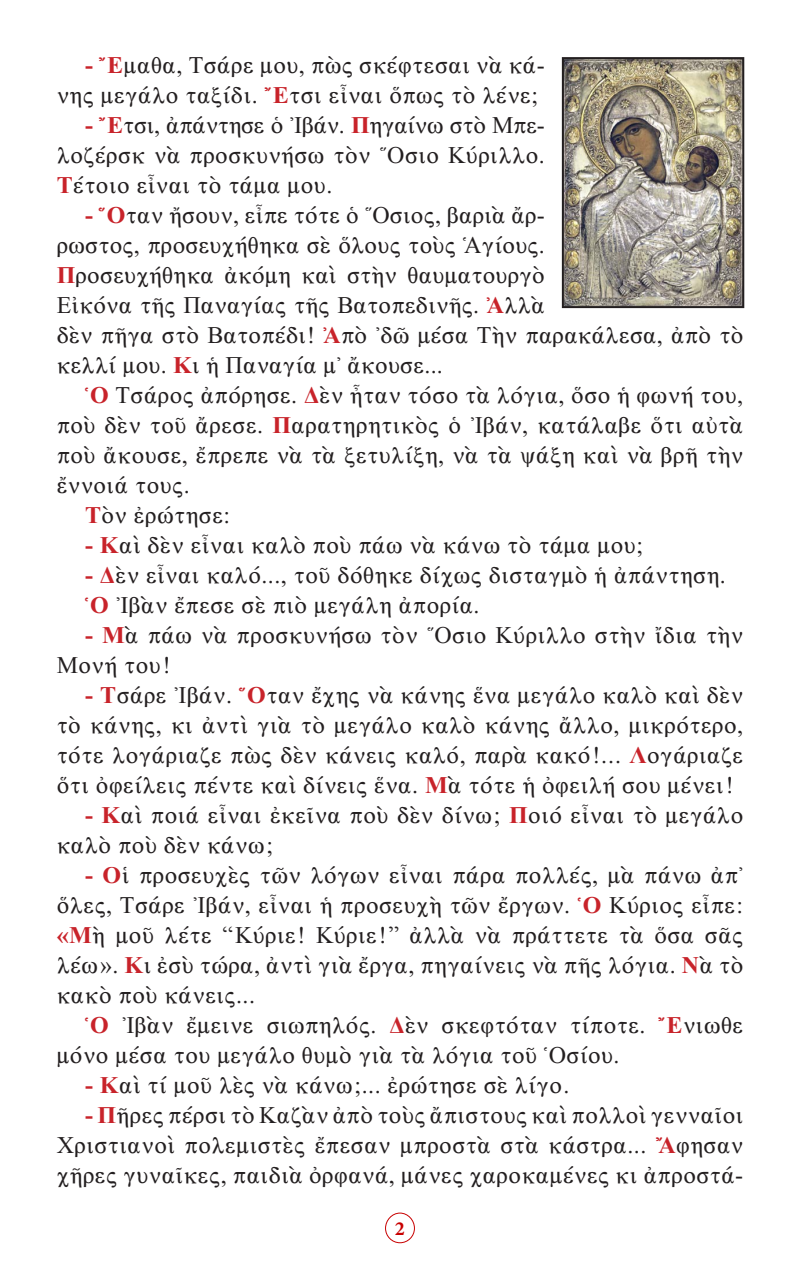
<style>
.page{position:relative;width:800px;height:1270px;background:#fff}
.page>*{position:absolute;margin:0;border:0;box-sizing:border-box;transform-origin:0 0}
.t1{font:24px/30px "CTOS New Times Roman Test 1";letter-spacing:.02em;color:#231f20}
.t2{font:24px "CTOS New Times Roman Test 1";letter-spacing:-.01em;color:#231f20}
.t3{font:700 20px "Minion Pro";color:#c80000}
.s1{font-family:"CTOS New Times Bold Test 1";color:#c8232a}
.s2{font-family:"Times New Roman"}
</style>
<div class="page">
<div style="left:385px;top:1213px;width:30px;height:30px;border:1px solid #c80000;border-radius:50%"></div>
<img style="left:565px;top:60px;width:176px;height:245px">
<div style="left:562px;top:57px;width:182px;height:251px;border:2px solid #231f20"></div>
<p class="t1" style="left:57px;top:50px;width:490px;text-align:right"><span class="s1">- Ἔ</span>μαθα, Τσάρε μου, πὼς σκέφτεσαι νὰ κά&shy;νης μεγάλο ταξίδι. <span class="s1">Ἔ</span>τσι εἶναι ὅπως τὸ λένε;</p>
<p class="t2" style="left:85px;top:112px;width:461px"><span class="s1">- Ἔ</span>τσι, ἀπάντησε ὁ Ἰβάν. <span class="s1">Π</span>ηγαίνω στὸ Μπε-</p>
<p class="t1" style="left:57px;top:140px;width:490px">λοζέρσκ νὰ προσκυνήσω τὸν Ὅσιο Κύριλλο.<br><span class="s1">Τ</span>έτοιο εἶναι τὸ τάμα μου.</p>
<p class="t1" style="left:57px;top:200px;width:688px;text-indent:28px"><span class="s1">- Ὅ</span>ταν ἤσουν, εἶπε τότε ὁ Ὅσιος, βαριὰ ἄρ-<br>ρωστος, προσευχήθηκα σὲ ὅλους τοὺς Ἁγίους.<br><span class="s1">Π</span>ροσευχήθηκα ἀκόμη καὶ στὴν θαυματουργὸ<br>Εἰκόνα τῆς Παναγίας τῆς Βατοπεδινῆς. <span class="s1">Ἀ</span>λλὰ<br>δὲν πῆγα στὸ Βατοπέδι! <span class="s1">Ἀ</span>πὸ ᾿δῶ μέσα Τὴν παρακάλεσα, ἀπὸ τὸ κελλί μου. <span class="s1">Κ</span>ι ἡ Παναγία μ᾿ ἄκουσε...</p>
<p class="t1" style="left:57px;top:380px;width:688px;text-align:justify;text-indent:28px"><span class="s1">Ὁ</span> Τσάρος ἀπόρησε. <span class="s1">Δ</span>ὲν ἦταν τόσο τὰ λόγια, ὅσο ἡ φωνή του, ποὺ δὲν τοῦ ἄρεσε. <span class="s1">Π</span>αρατηρητικὸς ὁ Ἰβάν, κατάλαβε ὅτι αὐτὰ ποὺ ἄκουσε, ἔπρεπε νὰ τὰ ξετυλίξη, νὰ τὰ ψάξη καὶ νὰ βρῆ τὴν ἔννοιά τους.</p>
<p class="t1" style="left:85px;top:500px;width:147px"><span class="s1">Τ</span>ὸν ἐρώτησε:</p>
<p class="t1" style="left:85px;top:530px;width:559px"><span class="s1">- Κ</span>αὶ δὲν εἶναι καλὸ ποὺ πάω νὰ κάνω τὸ τάμα μου;</p>
<p class="t1" style="left:85px;top:560px;width:642px"><span class="s1">- Δ</span>ὲν εἶναι καλό..., τοῦ δόθηκε δίχως δισταγμὸ ἡ ἀπάντηση.</p>
<p class="t1" style="left:85px;top:590px;width:396px"><span class="s1">Ὁ</span> Ἰβὰν ἔπεσε σὲ πιὸ μεγάλη ἀπορία.</p>
<p class="t1" style="left:57px;top:620px;width:688px;text-indent:28px"><span class="s1">- Μ</span>ὰ πάω νὰ προσκυνήσω τὸν Ὅσιο Κύριλλο στὴν ἴδια τὴν<br>Μονή του!</p>
<p class="t1" style="left:57px;top:680px;width:688px;text-align:justify;text-indent:28px"><span class="s1">- Τ</span>σάρε Ἰβάν. <span class="s1">Ὅ</span>ταν ἔχης νὰ κάνης ἕνα μεγάλο καλὸ καὶ δὲν τὸ κάνης, κι ἀντὶ γιὰ τὸ μεγάλο καλὸ κάνης ἄλλο, μικρότερο, τότε λογάριαζε πὼς δὲν κάνεις καλό, παρὰ κακό!... <span class="s1">Λ</span>ογάριαζε ὅτι ὀφείλεις πέντε καὶ δίνεις ἕνα. <span class="s1">Μ</span>ὰ τότε ἡ ὀφειλή σου μένει!</p>
<p class="t1" style="left:57px;top:800px;width:688px;text-indent:28px"><span class="s1">- Κ</span>αὶ ποιά εἶναι ἐκεῖνα ποὺ δὲν δίνω; <span class="s1">Π</span>οιό εἶναι τὸ μεγάλο καλὸ ποὺ δὲν κάνω;</p>
<p class="t1" style="left:57px;top:860px;width:688px;text-align:justify;text-indent:28px"><span class="s1">- Ο</span>ἱ προσευχὲς τῶν λόγων εἶναι πάρα πολλές, μὰ πάνω ἀπ᾿ ὅλες, Τσάρε Ἰβάν, εἶναι ἡ προσευχὴ τῶν ἔργων. <span class="s1">Ὁ</span> Κύριος εἶπε: <span class="s1">«Μ</span>ὴ μοῦ λέτε <span class="s2">“</span>Κύριε! Κύριε!<span class="s2">”</span> ἀλλὰ νὰ πράττετε τὰ ὅσα σᾶς λέω». <span class="s1">Κ</span>ι ἐσὺ τώρα, ἀντὶ γιὰ ἔργα, πηγαίνεις νὰ πῆς λόγια. <span class="s1">Ν</span>ὰ τὸ κακὸ ποὺ κάνεις...</p>
<p class="t1" style="left:57px;top:1010px;width:688px;text-indent:28px"><span class="s1">Ὁ</span> Ἰβὰν ἔμεινε σιωπηλός. <span class="s1">Δ</span>ὲν σκεφτόταν τίποτε. <span class="s1">Ἔ</span>νιωθε μόνο μέσα του μεγάλο θυμὸ γιὰ τὰ λόγια τοῦ Ὁσίου.</p>
<p class="t1" style="left:85px;top:1070px;width:486px"><span class="s1">- Κ</span>αὶ τί μοῦ λὲς νὰ κάνω;... ἐρώτησε σὲ λίγο.</p>
<p class="t1" style="left:57px;top:1100px;width:688px;text-align:justify;text-indent:28px"><span class="s1">- Π</span>ῆρες πέρσι τὸ Καζὰν ἀπὸ τοὺς ἄπιστους καὶ πολλοὶ γενναῖοι Χριστιανοὶ πολεμιστὲς ἔπεσαν μπροστὰ στὰ κάστρα... <span class="s1">Ἄ</span>φησαν χῆρες γυναῖκες, παιδιὰ ὀρφανά, μάνες χαροκαμένες κι ἀπροστά-</p>
<p class="t3" style="left:395px;top:1214px;width:11px">2</p>
</div>
